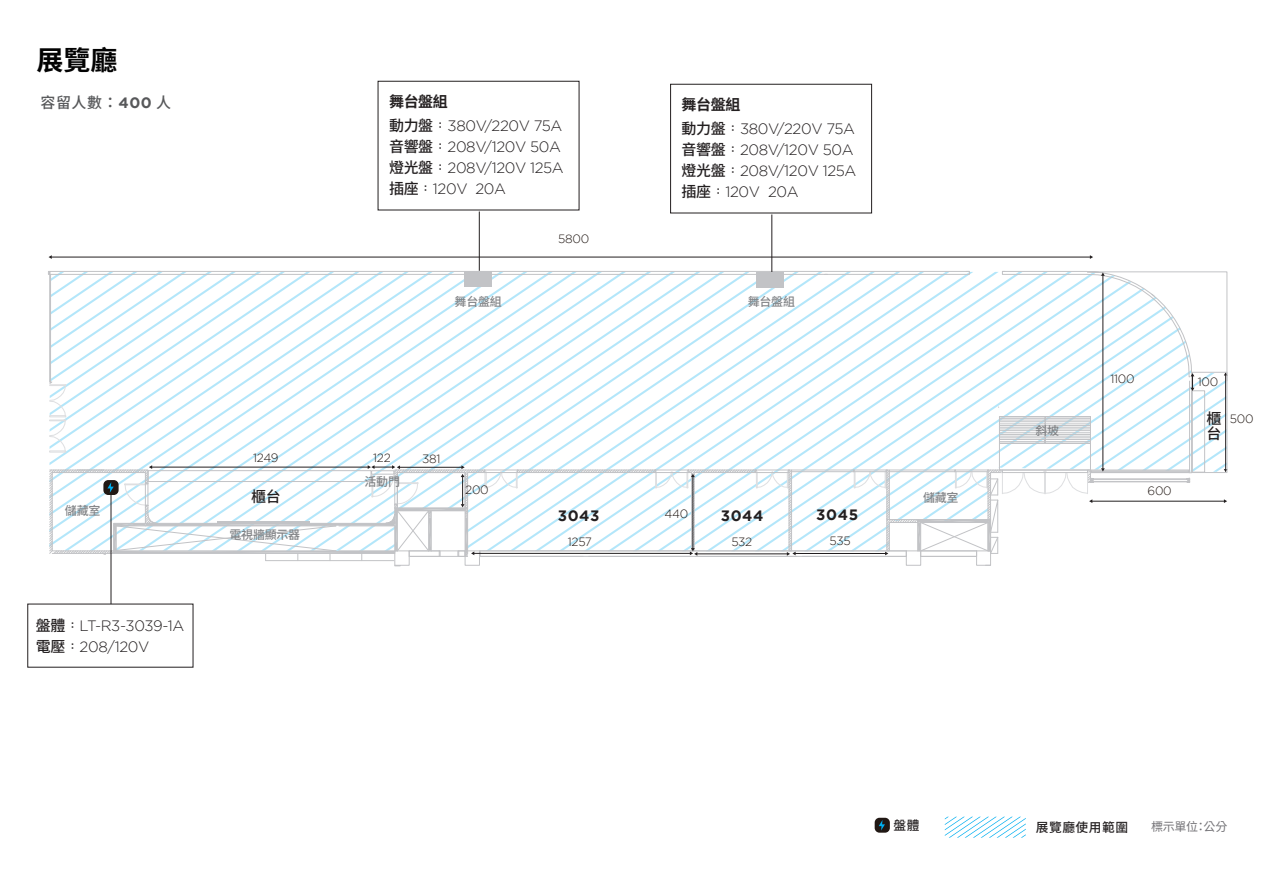
<style>
.page{position:relative;width:1263px;height:893px;background:#fff}
.page>*{position:absolute;margin:0;border:0;box-sizing:border-box;transform-origin:0 0}
.t1{font:700 27px "Noto Sans CJ Ktc";color:#030303}
.t2{font:300 15px/21px "Gotham";letter-spacing:-.025em;color:#231f20}
.t3{font:700 15px "Gotham";letter-spacing:.04em;color:#231f20}
.t4{font:500 15px "Noto Sans CJ Ktc";color:#57585a}
.t5{font:700 15px "Noto Sans CJ Ktc";letter-spacing:-.025em;color:#231f20}
.t6{font:500 15px/14.7px "Noto Sans CJ Ktc";color:#231f20}
.t7{font:500 12.75px "Noto Sans CJ Ktc";letter-spacing:.04em;color:#231f20}
.t8{font:300 12px "Gotham";letter-spacing:-.025em;color:#211814}
.t9{font:500 12px "Noto Sans CJ Ktc";letter-spacing:-.025em;color:#808285}
.t10{font:12px "Noto Sans CJ Ktc";letter-spacing:-.025em;color:#737276}
.s1{font-family:"Gotham";font-weight:700}
.s2{font-family:"Noto Sans CJ Ktc";font-weight:500}
.s3{font-family:"Adobe Ming Std"}
</style>
<div class="page">
<svg style="left:945px;top:817px;width:81px;height:21px"></svg>
<div style="left:875px;top:818px;width:15px;height:15px;background:#211814;border-radius:5px"></div>
<svg style="left:879px;top:820px;width:6px;height:10px"></svg>
<hr style="left:111px;top:493px;width:1px;height:119px;background:#231f20">
<hr style="left:479px;top:211px;width:1px;height:60px;background:#231f20">
<div style="left:378px;top:81px;width:201px;height:129px;background:#fff;border:1px solid #231f20"></div>
<hr style="left:771px;top:214px;width:1px;height:60px;background:#231f20">
<div style="left:670px;top:84px;width:202px;height:129px;background:#fff;border:1px solid #231f20"></div>
<hr style="left:51px;top:257px;width:1039px;height:1px;background:#231f20">
<svg style="left:48px;top:271px;width:1179px;height:295px"></svg>
<div style="left:757px;top:273px;width:27px;height:15px;background:#c2c3c6"></div>
<div style="left:465px;top:272px;width:27px;height:15px;background:#c2c3c6"></div>
<h1 class="t1" style="left:36px;top:45px;width:82px">展覽廳</h1>
<p class="t4" style="left:40px;top:94px;width:132px">容留人數：<span class="s1">400</span> 人</p>
<p class="t9" style="left:65px;top:503px;width:37px">儲藏室</p>
<p class="t2" style="left:36px;top:615px;width:150px"><span class="s2">盤體</span><span class="s3">：</span>LT-R3-3039-1A<span class="s2">電壓</span><span class="s3">：</span>208/120V</p>
<p class="t8" style="left:253px;top:451px;width:27px">1249</p>
<p class="t6" style="left:251px;top:489px;width:31px">櫃台</p>
<p class="t9" style="left:230px;top:528px;width:72px">電視牆顯示器</p>
<p class="t5" style="left:389px;top:93px;width:60px">舞台盤組</p>
<p class="t2" style="left:389px;top:115px;width:176px"><span class="s2">動力盤</span><span class="s3">：</span>380V/220V 75A<span class="s2">音響盤</span><span class="s3">：</span>208V/120V 50A<span class="s2">燈光盤</span><span class="s3">：</span>208V/120V 125A<span class="s2">插座</span><span class="s3">：</span>120V 20A</p>
<p class="t8" style="left:558px;top:232px;width:32px">5800</p>
<p class="t5" style="left:682px;top:96px;width:60px">舞台盤組</p>
<p class="t2" style="left:682px;top:118px;width:176px"><span class="s2">動力盤</span><span class="s3">：</span>380V/220V 75A<span class="s2">音響盤</span><span class="s3">：</span>208V/120V 50A<span class="s2">燈光盤</span><span class="s3">：</span>208V/120V 125A<span class="s2">插座</span><span class="s3">：</span>120V 20A</p>
<p class="t9" style="left:455px;top:294px;width:49px">舞台盤組</p>
<p class="t9" style="left:748px;top:294px;width:49px">舞台盤組</p>
<p class="t8" style="left:373px;top:451px;width:19px">122</p>
<p class="t8" style="left:422px;top:452px;width:20px">381</p>
<p class="t9" style="left:365px;top:475px;width:37px">活動門</p>
<p class="t8" style="left:465px;top:484px;width:25px">200</p>
<p class="t8" style="left:664px;top:507px;width:25px">440</p>
<p class="t3" style="left:558px;top:507px;width:43px">3043</p>
<p class="t3" style="left:721px;top:507px;width:44px">3044</p>
<p class="t3" style="left:816px;top:506px;width:43px">3045</p>
<p class="t8" style="left:568px;top:535px;width:26px">1257</p>
<p class="t8" style="left:731px;top:535px;width:22px">532</p>
<p class="t8" style="left:830px;top:534px;width:23px">535</p>
<p class="t9" style="left:923px;top:490px;width:37px">儲藏室</p>
<p class="t9" style="left:1035px;top:424px;width:25px">斜坡</p>
<p class="t8" style="left:1110px;top:372px;width:26px">1100</p>
<p class="t8" style="left:1147px;top:485px;width:26px">600</p>
<p class="t8" style="left:1198px;top:375px;width:22px">100</p>
<p class="t6" style="left:1206px;top:411px;width:16px">櫃台</p>
<p class="t8" style="left:1230px;top:412px;width:25px">500</p>
<p class="t7" style="left:893px;top:819px;width:28px">盤體</p>
<p class="t7" style="left:1036px;top:820px;width:94px">展覽廳使用範圍</p>
<p class="t10" style="left:1151px;top:819px;width:78px">標示單位：公分</p>
</div>
